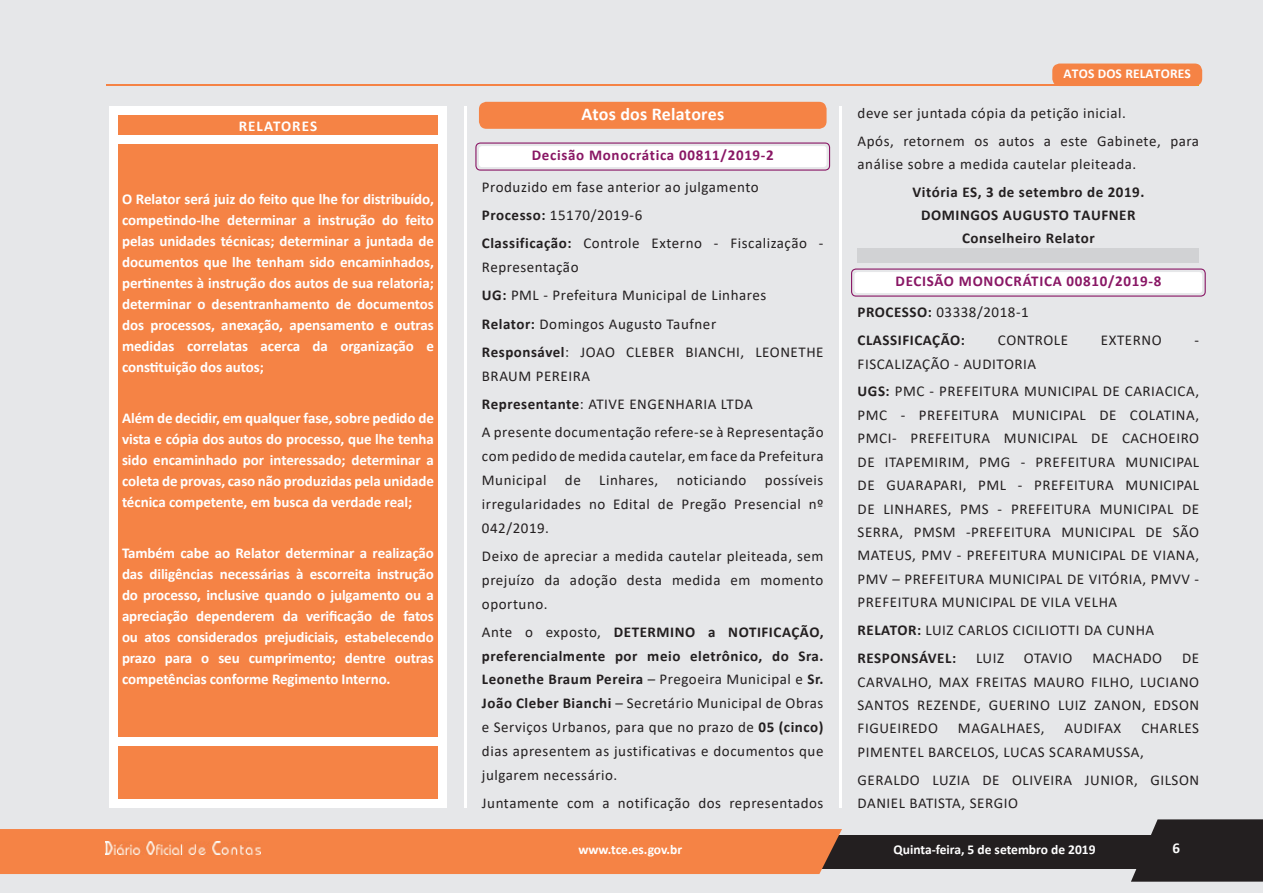
<style>
.page{position:relative;width:1263px;height:893px;background:#e6e7e9}
.page>*{position:absolute;margin:0;border:0;box-sizing:border-box;transform-origin:0 0}
.t1{font:700 18px "Calibri";letter-spacing:.01em;color:#fff}
.t2{font:15px/23.4px "Calibri";letter-spacing:.035em;color:#231f20}
.t3{font:700 15px/21px "Calibri";letter-spacing:-.01em;color:#fff;text-align:justify}
.t4{font:700 15px/23.2px "Calibri";letter-spacing:.035em;color:#231f20;text-align:center}
.t5{font:700 15px/30.9px "Calibri";letter-spacing:.045em;color:#891765}
.t6{font:700 15px "Calibri";letter-spacing:.07em;color:#fff}
.t7{font:700 13.5px "Calibri";color:#fff}
.s1{font-weight:700}
.s2{color:#231f20}
.s3{font-weight:400;color:#231f20}
</style>
<div class="page">
<svg style="left:1131px;top:819px;width:132px;height:63px;background:#3b3738"></svg>
<div style="left:804px;top:835px;width:459px;height:33px;background:#231f20"></div>
<hr style="left:465px;top:106px;width:2px;height:702px;background:#fff">
<hr style="left:839px;top:106px;width:3px;height:702px;background:#fff">
<div style="left:0;top:829px;width:842px;height:45px;background:#f58345"></div>
<div style="left:1052px;top:64px;width:150px;height:22px;background:#f58345;border-radius:8px"></div>
<hr style="left:106px;top:85px;width:1021px;height:1px;background:#f58345">
<img style="left:105px;top:842px;width:156px;height:13px">
<div style="left:118px;top:115px;width:320px;height:684px;background:#f58345"></div>
<div style="left:109px;top:107px;width:338px;height:8px;background:#fff"></div>
<div style="left:109px;top:115px;width:9px;height:20px;background:#fff"></div>
<div style="left:438px;top:115px;width:9px;height:20px;background:#fff"></div>
<div style="left:109px;top:135px;width:338px;height:8px;background:#fff"></div>
<div style="left:109px;top:143px;width:9px;height:594px;background:#fff"></div>
<div style="left:438px;top:143px;width:9px;height:594px;background:#fff"></div>
<div style="left:109px;top:737px;width:338px;height:9px;background:#fff"></div>
<div style="left:109px;top:746px;width:9px;height:53px;background:#fff"></div>
<div style="left:438px;top:746px;width:9px;height:53px;background:#fff"></div>
<div style="left:109px;top:799px;width:338px;height:9px;background:#fff"></div>
<div style="left:479px;top:102px;width:347px;height:27px;background:#f58345;border-radius:8px"></div>
<svg style="left:475px;top:142px;width:355px;height:29px;background:#efe6ed"></svg>
<div style="left:857px;top:248px;width:342px;height:15px;background:#d1d2d4"></div>
<svg style="left:851px;top:268px;width:355px;height:29px;background:#efe6ed"></svg>
<p class="t6" style="left:239px;top:115px;width:80px">RELATORES</p>
<p class="t3" style="left:122px;top:189px;width:313px">O Relator será juiz do feito que lhe for distribuído, competindo-lhe determinar a instrução do feito pelas unidades técnicas; determinar a juntada de documentos que lhe tenham sido encaminhados, pertinentes à instrução dos autos de sua relatoria; determinar o desentranhamento de documentos dos processos, anexação, apensamento e outras medidas correlatas acerca da organização e constituição dos autos;</p>
<p class="t3" style="left:122px;top:408px;width:313px">Além de decidir, em qualquer fase, sobre pedido de vista e cópia dos autos do processo, que lhe tenha sido encaminhado por interessado; determinar a coleta de provas, caso não produzidas pela unidade técnica competente, em busca da verdade real;</p>
<p class="t3" style="left:122px;top:543px;width:313px">Também cabe ao Relator determinar a realização das diligências necessárias à escorreita instrução do processo, inclusive quando o julgamento ou a apreciação dependerem da verificação de fatos ou atos considerados prejudiciais, estabelecendo prazo para o seu cumprimento; dentre outras competências conforme Regimento Interno.</p>
<p class="t1" style="left:581px;top:101px;width:144px">Atos dos Relatores</p>
<p class="t5" style="left:532px;top:140px;width:244px">Decisão Monocrática 00811/2019-2</p>
<p class="t2" style="left:482px;top:172px;width:343px;line-height:28.3px">Produzido em fase anterior ao julgamento<br><span class="s1">Processo:</span> 15170/2019-6<br><span class="s1">Classificação:</span> Controle Externo - Fiscalização -</p>
<p class="t2" style="left:482px;top:252px;width:343px;line-height:28.3px">Representação<br><span class="s1">UG:</span> PML - Prefeitura Municipal de Linhares<br><span class="s1">Relator:</span> Domingos Augusto Taufner<br><span class="s1">Responsável</span>: JOAO CLEBER BIANCHI, LEONETHE</p>
<p class="t2" style="left:482px;top:361px;width:343px;line-height:28.3px">BRAUM PEREIRA<br><span class="s1">Representante</span>: ATIVE ENGENHARIA LTDA<br>A presente documentação refere-se à Representação</p>
<p class="t2" style="left:482px;top:444px;width:343px;line-height:23.9px;text-align:justify">com pedido de medida cautelar, em face da Prefeitura Municipal de Linhares, noticiando possíveis irregularidades no Edital de Pregão Presencial nº 042/2019.</p>
<p class="t2" style="left:482px;top:544px;width:343px;line-height:23.9px;text-align:justify">Deixo de apreciar a medida cautelar pleiteada, sem prejuízo da adoção desta medida em momento oportuno.</p>
<p class="t2" style="left:482px;top:620px;width:343px;line-height:23.9px;text-align:justify">Ante o exposto, <span class="s1">DETERMINO a NOTIFICAÇÃO, preferencialmente por meio eletrônico, do Sra.<br>Leonethe Braum Pereira</span> – Pregoeira Municipal e <span class="s1">Sr.<br>João Cleber Bianchi</span> – Secretário Municipal de Obras e Serviços Urbanos, para que no prazo de <span class="s1">05 (cinco) </span>dias apresentem as justificativas e documentos que julgarem necessário.</p>
<p class="t2" style="left:482px;top:791px;width:343px">Juntamente com a notificação dos representados</p>
<p class="t7" style="left:578px;top:840px;width:105px">www.tce.es.gov.br</p>
<p class="t7" style="left:1063px;top:64px;width:129px">ATOS DOS RELATORES</p>
<p class="t2" style="left:857px;top:99px;width:343px;line-height:27.8px">deve ser juntada cópia da petição inicial.<br>Após, retornem os autos a este Gabinete, para</p>
<p class="t2" style="left:857px;top:152px;width:280px">análise sobre a medida cautelar pleiteada.</p>
<p class="t4" style="left:912px;top:180px;width:233px">Vitória ES, 3 de setembro de 2019.<br>DOMINGOS AUGUSTO TAUFNER<br>Conselheiro Relator</p>
<p class="t5" style="left:857px;top:266px;width:305px;text-indent:38px">DECISÃO MONOCRÁTICA 00810/2019-8<br><span class="s2">PROCESSO:</span> <span class="s3">03338/2018-1</span></p>
<p class="t4" style="left:857px;top:328px;width:109px">CLASSIFICAÇÃO:</p>
<p class="t2" style="left:998px;top:328px;width:72px">CONTROLE</p>
<p class="t2" style="left:1101px;top:328px;width:62px">EXTERNO</p>
<p class="t2" style="left:1194px;top:328px;width:6px">-</p>
<p class="t2" style="left:857px;top:349px;width:343px;line-height:27.9px">FISCALIZAÇÃO - AUDITORIA<br><span class="s1">UGS:</span> PMC - PREFEITURA MUNICIPAL DE CARIACICA,</p>
<p class="t2" style="left:857px;top:403px;width:343px;text-align:justify">PMC - PREFEITURA MUNICIPAL DE COLATINA, PMCI- PREFEITURA MUNICIPAL DE CACHOEIRO DE ITAPEMIRIM, PMG - PREFEITURA MUNICIPAL DE GUARAPARI, PML - PREFEITURA MUNICIPAL DE LINHARES, PMS - PREFEITURA MUNICIPAL DE SERRA, PMSM -PREFEITURA MUNICIPAL DE SÃO MATEUS, PMV - PREFEITURA MUNICIPAL DE VIANA, PMV – PREFEITURA MUNICIPAL DE VITÓRIA, PMVV - PREFEITURA MUNICIPAL DE VILA VELHA</p>
<p class="t2" style="left:857px;top:616px;width:298px;line-height:27.9px"><span class="s1">RELATOR:</span> LUIZ CARLOS CICILIOTTI DA CUNHA<br><span class="s1">RESPONSÁVEL:</span></p>
<p class="t2" style="left:976px;top:646px;width:30px">LUIZ</p>
<p class="t2" style="left:1024px;top:646px;width:50px">OTAVIO</p>
<p class="t2" style="left:1092px;top:646px;width:71px">MACHADO</p>
<p class="t2" style="left:857px;top:646px;width:343px;text-align:justify;text-indent:324px">DE CARVALHO, MAX FREITAS MAURO FILHO, LUCIANO SANTOS REZENDE, GUERINO LUIZ ZANON, EDSON FIGUEIREDO</p>
<p class="t2" style="left:857px;top:716px;width:343px;text-indent:284px">CHARLES<br>PIMENTEL BARCELOS, LUCAS SCARAMUSSA,</p>
<p class="t2" style="left:857px;top:768px;width:343px">GERALDO LUZIA DE OLIVEIRA JUNIOR, GILSON<br>DANIEL BATISTA, SERGIO</p>
<p class="t2" style="left:958px;top:716px;width:88px">MAGALHAES,</p>
<p class="t2" style="left:1064px;top:716px;width:58px">AUDIFAX</p>
<p class="t7" style="left:893px;top:840px;width:204px">Quinta-feira, 5 de setembro de 2019</p>
<p class="t3" style="left:1172px;top:837px;width:9px">6</p>
</div>
